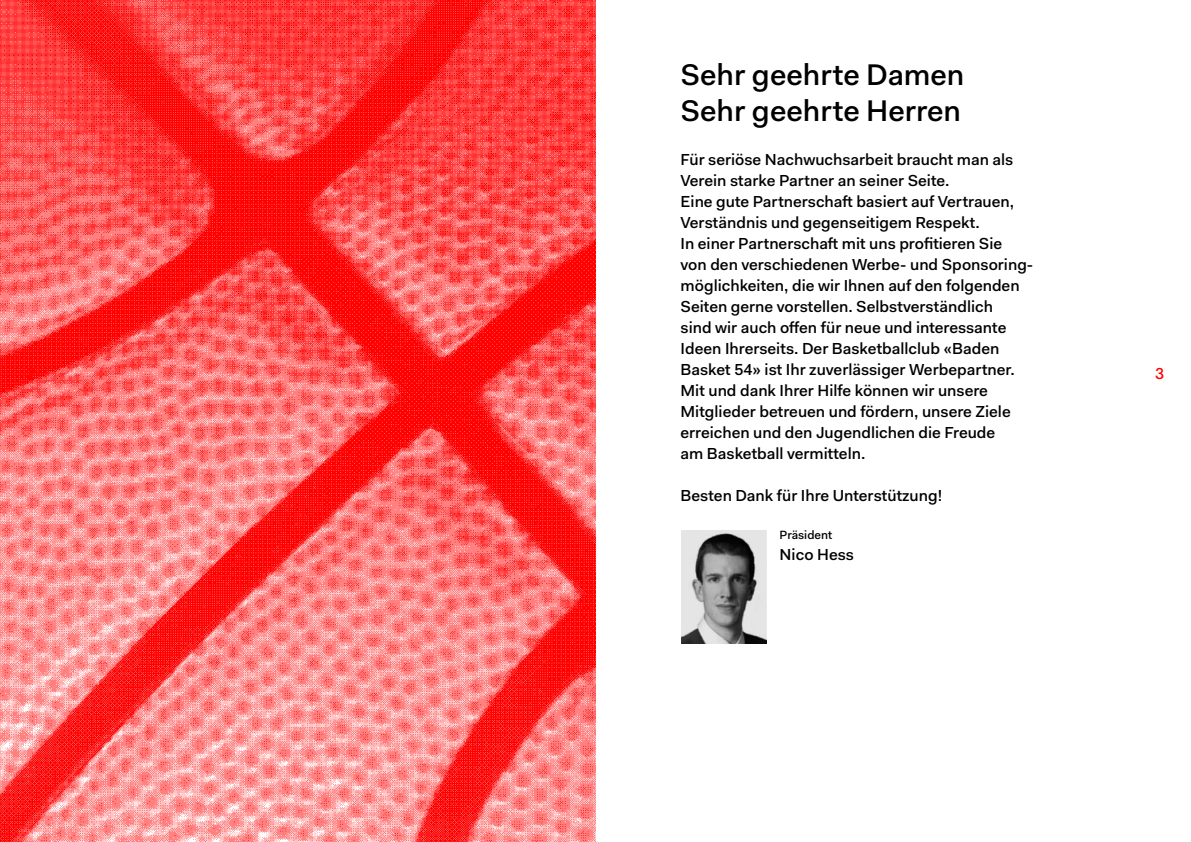
<style>
.page{position:relative;width:1191px;height:842px;background:#fff}
.page>*{position:absolute;margin:0;border:0;box-sizing:border-box;transform-origin:0 0}
.t1{font:500 30px/36px "Fakt Pro";color:#000}
.t2{font:500 16px/21px "Fakt Pro";color:#000}
.t3{font:500 16px "Fakt Pro";color:#f00}
.t4{font:500 12px "Fakt Pro";color:#000}
</style>
<div class="page">
<img style="left:681px;top:531px;width:85px;height:113px">
<img style="left:0;top:0;width:595px;height:842px">
<h1 class="t1" style="left:680px;top:56px;width:285px">Sehr geehrte Damen<br>Sehr geehrte Herren</h1>
<p class="t2" style="left:680px;top:149px;width:354px">Für seriöse Nachwuchsarbeit braucht man als Verein starke Partner an seiner Seite.<br>Eine gute Partnerschaft basiert auf Vertrauen, Verständnis und gegenseitigem Respekt.<br>In einer Partnerschaft mit uns profitieren Sie<br>von den verschiedenen Werbe- und Sponsoring&shy;möglichkeiten, die wir Ihnen auf den folgenden Seiten gerne vorstellen. Selbstverständlich<br>sind wir auch offen für neue und interessante Ideen Ihrerseits. Der Basketballclub «Baden Basket 54» ist Ihr zuverlässiger Werbepartner.<br>Mit und dank Ihrer Hilfe können wir unsere Mitglieder betreuen und fördern, unsere Ziele erreichen und den Jugendlichen die Freude<br>am Basketball vermitteln.</p>
<p class="t2" style="left:680px;top:485px;width:263px">Besten Dank für Ihre Unterstützung!</p>
<p class="t4" style="left:779px;top:527px;width:54px">Präsident</p>
<p class="t2" style="left:779px;top:544px;width:76px">Nico Hess</p>
<p class="t3" style="left:27px;top:363px;width:11px">2</p>
<p class="t3" style="left:1155px;top:363px;width:11px">3</p>
</div>
